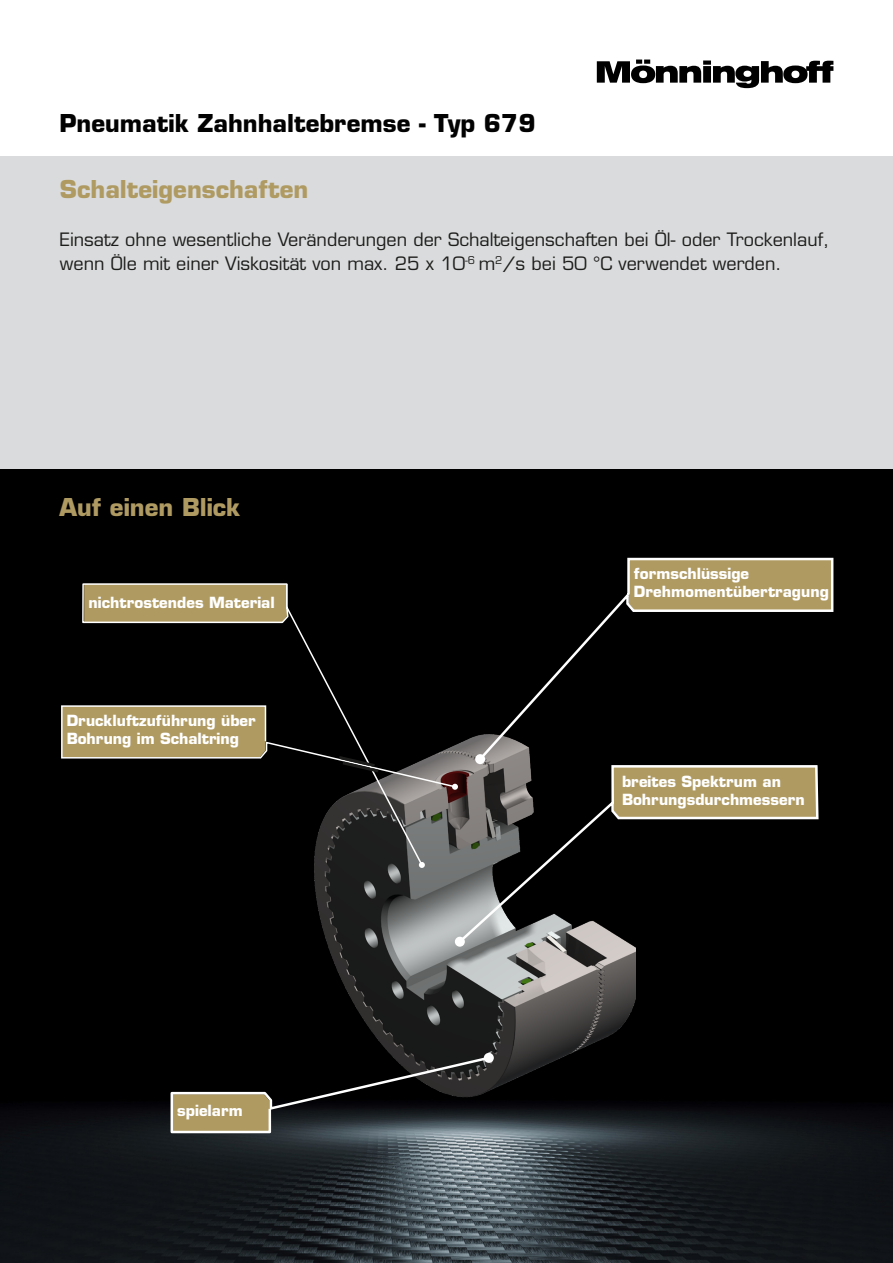
<style>
.page{position:relative;width:893px;height:1263px;background:#fff}
.page>*{position:absolute;margin:0;border:0;box-sizing:border-box;transform-origin:0 0}
.Überschrift_H2{font:700 24px "Eurostile LT Std";color:#af9a62}
.t1{font:700 24px "Eurostile LT Std";color:#020203}
.Überschrift_H2-2{font:18px/24px "Eurostile LT Std";color:#1d1d1b}
.t2{font:700 15px "Eurostile LT Std";color:#fff}
</style>
<div class="page">
<div style="left:0;top:156px;width:893px;height:324px;background:#d9dbdc"></div>
<img style="left:0;top:470px;width:893px;height:793px">
<svg style="left:597px;top:60px;width:236px;height:28px"></svg>
<img style="left:259px;top:721px;width:377px;height:386px">
<svg style="left:169px;top:1055px;width:323px;height:79px;background:#34332d"></svg>
<div style="left:484px;top:1053px;width:10px;height:10px;background:#fff;border-radius:50%"></div>
<svg style="left:456px;top:764px;width:364px;height:181px;background:#3b372f"></svg>
<div style="left:455px;top:937px;width:10px;height:10px;background:#fff;border-radius:50%"></div>
<svg style="left:477px;top:556px;width:358px;height:207px;background:#1f1d15"></svg>
<div style="left:475px;top:754px;width:10px;height:10px;background:#fff;border-radius:50%"></div>
<svg style="left:81px;top:583px;width:343px;height:284px;background:#1d1b15"></svg>
<svg style="left:419px;top:862px;width:6px;height:6px"></svg>
<svg style="left:60px;top:705px;width:398px;height:85px;background:#453e2d"></svg>
<p class="t1" style="left:60px;top:108px;width:478px">Pneumatik Zahnhaltebremse - Typ 679</p>
<p class="Überschrift_H2" style="left:60px;top:174px;width:250px">Schalteigenschaften</p>
<p class="Überschrift_H2-2" style="left:60px;top:227px;width:771px">Einsatz ohne wesentliche Veränderungen der Schalteigenschaften bei Öl- oder Trockenlauf, wenn Öle mit einer Viskosität von max. 25 x 10<sup>-6</sup> m<sup>2</sup>/s bei 50 °C verwendet werden.</p>
<p class="Überschrift_H2" style="left:60px;top:492px;width:182px">Auf einen Blick</p>
<p class="t2" style="left:89px;top:593px;width:188px">nichtrostendes Material</p>
<p class="t2" style="left:67px;top:711px;width:191px">Druckluftzuführung über</p>
<p class="t2" style="left:67px;top:729px;width:174px">Bohrung im Schaltring</p>
<p class="t2" style="left:177px;top:1101px;width:67px">spielarm</p>
<p class="t2" style="left:634px;top:564px;width:117px">formschlüssige</p>
<p class="t2" style="left:634px;top:582px;width:196px">Drehmomentübertragung</p>
<p class="t2" style="left:622px;top:773px;width:160px">breites Spektrum an</p>
<p class="t2" style="left:622px;top:791px;width:184px">Bohrungsdurchmessern</p>
</div>
